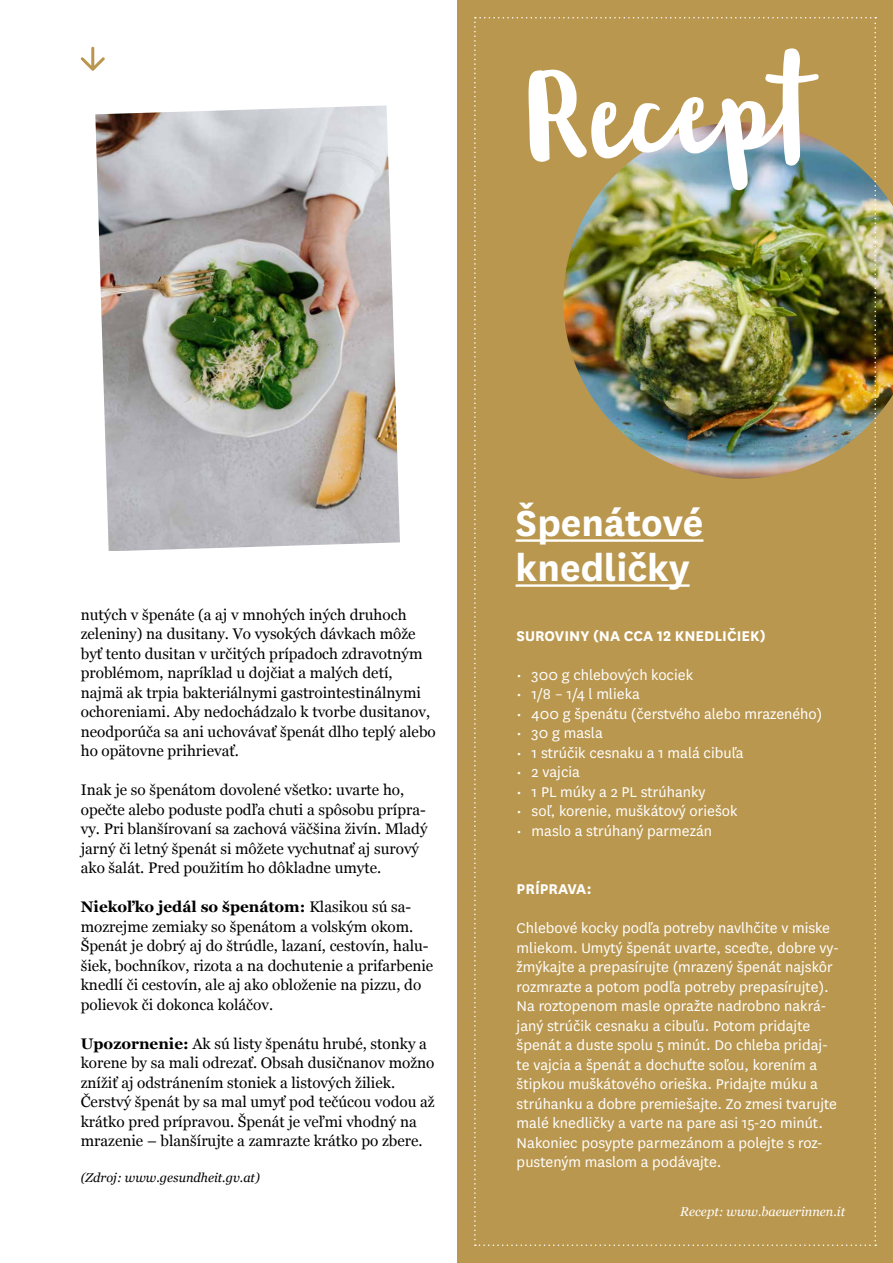
<style>
.page{position:relative;width:893px;height:1263px;background:#fff}
.page>*{position:absolute;margin:0;border:0;box-sizing:border-box;transform-origin:0 0}
.t1{font:102.75px "Blog Script";color:#fff}
.t2{font:700 42.15px/45px "National";color:#fff}
.t3{font:16.5px/19.5px "National";color:#fff}
.t4{font:700 16.5px "National";color:#fff}
.t5{font:15.3px/19.5px "Georgia";color:#000}
.t6{font:italic 12.75px "Georgia";color:#000}
.t7{font:italic 12.75px "Georgia";color:#fff}
.s1{font-weight:700}
</style>
<div class="page">
<div style="left:457px;top:0;width:436px;height:1263px;background:#ba974e"></div>
<img style="left:95px;top:105px;width:305px;height:446px">
<svg style="left:81px;top:47px;width:24px;height:24px"></svg>
<img style="left:876px;top:183px;width:17px;height:234px">
<img style="left:474px;top:17px;width:402px;height:1229px">
<h1 class="t1" style="left:521px;top:62px;width:291px;rotate:-3deg">Recept</h1>
<p class="t5" style="left:81px;top:604px;width:357px">nutých v špenáte (a aj v mnohých iných druhoch zeleniny) na dusitany. Vo vysokých dávkach môže byť tento dusitan v určitých prípadoch zdravotným problémom, napríklad u dojčiat a malých detí, najmä ak trpia bakteriálnymi gastrointestinálnymi ochoreniami. Aby nedochádzalo k tvorbe dusitanov, neodporúča sa ani uchovávať špenát dlho teplý alebo ho opätovne prihrievať.</p>
<p class="t5" style="left:81px;top:779px;width:348px">Inak je so špenátom dovolené všetko: uvarte ho, opečte alebo poduste podľa chuti a spôsobu prípra&shy;vy. Pri blanšírovaní sa zachová väčšina živín. Mladý jarný či letný špenát si môžete vychutnať aj surový ako šalát. Pred použitím ho dôkladne umyte.</p>
<p class="t5" style="left:81px;top:896px;width:354px"><span class="s1">Niekoľko jedál so špenátom:</span> Klasikou sú sa&shy;mozrejme zemiaky so špenátom a volským okom.<br>Špenát je dobrý aj do štrúdle, lazaní, cestovín, halu&shy;šiek, bochníkov, rizota a na dochutenie a prifarbenie knedlí či cestovín, ale aj ako obloženie na pizzu, do polievok či dokonca koláčov.</p>
<p class="t5" style="left:81px;top:1033px;width:355px"><span class="s1">Upozornenie:</span> Ak sú listy špenátu hrubé, stonky a korene by sa mali odrezať. Obsah dusičnanov možno znížiť aj odstránením stoniek a listových žiliek.<br>Čerstvý špenát by sa mal umyť pod tečúcou vodou až krátko pred prípravou. Špenát je veľmi vhodný na mrazenie – blanšírujte a zamrazte krátko po zbere.</p>
<p class="t6" style="left:81px;top:1168px;width:181px">(Zdroj: www.gesundheit.gv.at)</p>
<h2 class="t2" style="left:516px;top:498px;width:189px">Špenátové knedličky</h2>
<p class="t4" style="left:517px;top:624px;width:250px">SUROVINY (NA CCA 12 KNEDLIČIEK)</p>
<p class="t3" style="left:517px;top:664px;width:178px">• 300 g chlebových kociek</p>
<p class="t3" style="left:517px;top:684px;width:125px">• 1/8 – 1/4 l mlieka</p>
<p class="t3" style="left:517px;top:703px;width:307px">• 400 g špenátu (čerstvého alebo mrazeného)</p>
<p class="t3" style="left:517px;top:723px;width:88px">• 30 g masla</p>
<p class="t3" style="left:517px;top:742px;width:229px">• 1 strúčik cesnaku a 1 malá cibuľa</p>
<p class="t3" style="left:517px;top:762px;width:65px">• 2 vajcia</p>
<p class="t3" style="left:517px;top:781px;width:190px">• 1 PL múky a 2 PL strúhanky</p>
<p class="t3" style="left:517px;top:801px;width:222px">• soľ, korenie, muškátový oriešok</p>
<p class="t3" style="left:517px;top:820px;width:197px">• maslo a strúhaný parmezán</p>
<p class="t4" style="left:517px;top:877px;width:76px">PRÍPRAVA:</p>
<p class="t3" style="left:517px;top:918px;width:324px">Chlebové kocky podľa potreby navlhčite v miske mliekom. Umytý špenát uvarte, sceďte, dobre vy&shy;žmýkajte a prepasírujte (mrazený špenát najskôr rozmrazte a potom podľa potreby prepasírujte).<br>Na roztopenom masle opražte nadrobno nakrá&shy;janý strúčik cesnaku a cibuľu. Potom pridajte špenát a duste spolu 5 minút. Do chleba pridaj&shy;te vajcia a špenát a dochuťte soľou, korením a štipkou muškátového orieška. Pridajte múku a strúhanku a dobre premiešajte. Zo zmesi tvarujte malé knedličky a varte na pare asi 15-20 minút.<br>Nakoniec posypte parmezánom a polejte s roz&shy;pusteným maslom a podávajte.</p>
<p class="t7" style="left:680px;top:1202px;width:166px">Recept: www.baeuerinnen.it</p>
</div>
